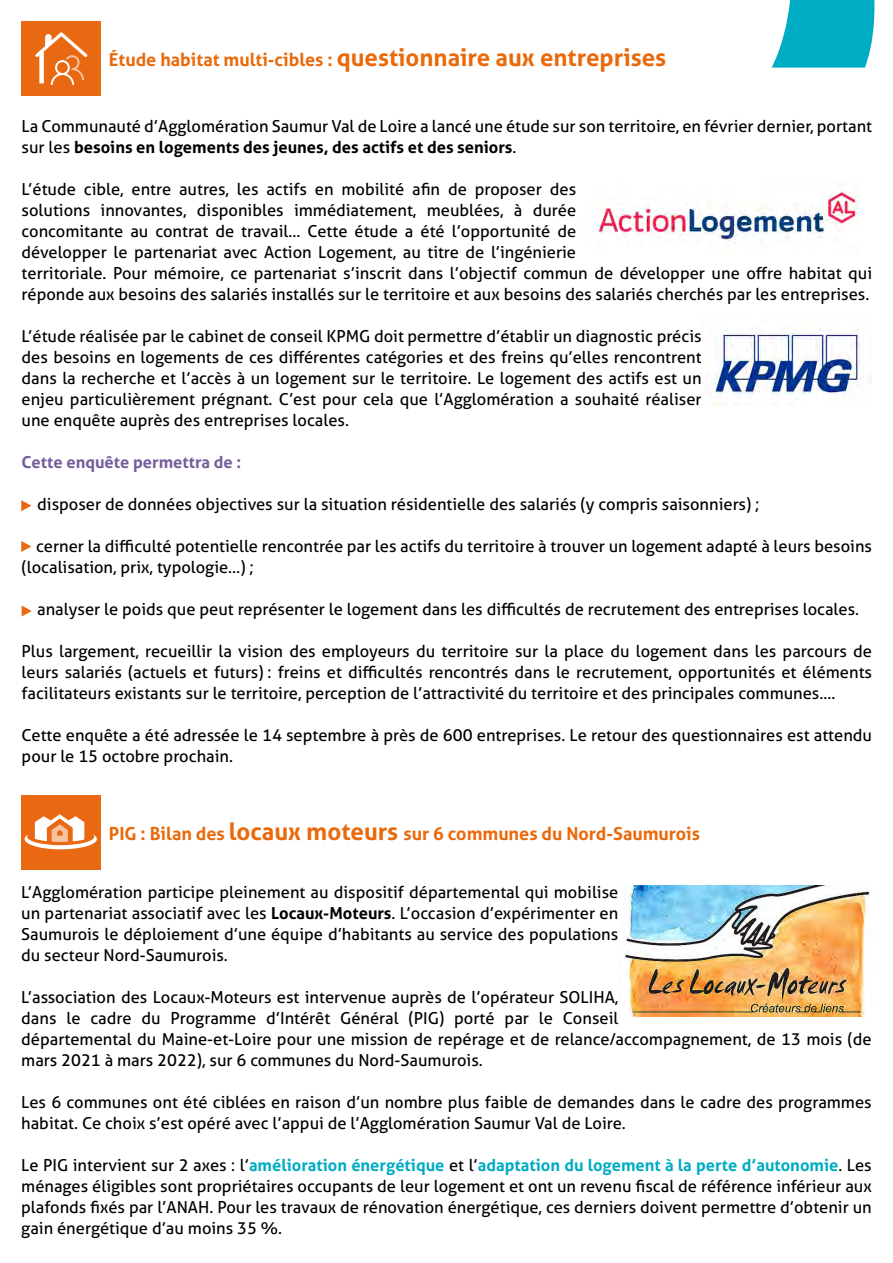
<style>
.page{position:relative;width:893px;height:1263px;background:#fff}
.page>*{position:absolute;margin:0;border:0;box-sizing:border-box;transform-origin:0 0}
.t1{font:700 24px "Aller";color:#ea690b}
.t2{font:700 18px "Aller";color:#ea690b}
.t3{font:16.5px/21px "Aller";color:#000}
.t4{font:700 16.5px "Aller";color:#735e99}
.s1{font-size:18px}
.s2{font-weight:700}
.s3{font-size:24px}
.s4{font-weight:700;color:#00acc3}
</style>
<div class="page">
<svg style="left:771px;top:0;width:104px;height:68px;background:#26b8cc"></svg>
<div style="left:21px;top:795px;width:80px;height:75px;background:#e96812"></div>
<svg style="left:25px;top:814px;width:72px;height:35px"></svg>
<div style="left:21px;top:21px;width:80px;height:75px;background:#e96812"></div>
<svg style="left:35px;top:32px;width:52px;height:53px"></svg>
<svg style="left:21px;top:500px;width:10px;height:11px"></svg>
<svg style="left:21px;top:541px;width:10px;height:11px"></svg>
<svg style="left:22px;top:605px;width:10px;height:12px"></svg>
<img style="left:592px;top:184px;width:267px;height:69px">
<img style="left:712px;top:329px;width:160px;height:77px">
<img style="left:624px;top:885px;width:246px;height:131px">
<h1 class="t1" style="left:109px;top:43px;width:559px"><span class="s1">Étude habitat multi-cibles :</span> questionnaire aux entreprises</h1>
<p class="t3" style="left:22px;top:115px;width:852px">La Communauté d’Agglomération Saumur Val de Loire a lancé une étude sur son territoire, en février dernier, portant sur les <span class="s2">besoins en logements des jeunes, des actifs et des seniors</span>.</p>
<p class="t3" style="left:22px;top:178px;width:852px">L’étude cible, entre autres, les actifs en mobilité afin de proposer des<br>solutions innovantes, disponibles immédiatement, meublées, à durée<br>concomitante au contrat de travail... Cette étude a été l’opportunité de<br>développer le partenariat avec Action Logement, au titre de l’ingénierie<br>territoriale. Pour mémoire, ce partenariat s’inscrit dans l’objectif commun de développer une offre habitat qui réponde aux besoins des salariés installés sur le territoire et aux besoins des salariés cherchés par les entreprises.</p>
<p class="t3" style="left:22px;top:325px;width:681px;text-align:justify">L’étude réalisée par le cabinet de conseil KPMG doit permettre d’établir un diagnostic précis des besoins en logements de ces différentes catégories et des freins qu’elles rencontrent dans la recherche et l’accès à un logement sur le territoire. Le logement des actifs est un enjeu particulièrement prégnant. C’est pour cela que l’Agglomération a souhaité réaliser une enquête auprès des entreprises locales.</p>
<p class="t4" style="left:22px;top:452px;width:221px">Cette enquête permettra de :</p>
<p class="t3" style="left:37px;top:493px;width:724px">disposer de données objectives sur la situation résidentielle des salariés (y compris saisonniers) ;</p>
<p class="t3" style="left:22px;top:535px;width:852px;text-indent:15px">cerner la difficulté potentielle rencontrée par les actifs du territoire à trouver un logement adapté à leurs besoins (localisation, prix, typologie…) ;</p>
<p class="t3" style="left:37px;top:598px;width:823px">analyser le poids que peut représenter le logement dans les difficultés de recrutement des entreprises locales.</p>
<p class="t3" style="left:22px;top:640px;width:852px;text-align:justify">Plus largement, recueillir la vision des employeurs du territoire sur la place du logement dans les parcours de leurs salariés (actuels et futurs) : freins et difficultés rencontrés dans le recrutement, opportunités et éléments facilitateurs existants sur le territoire, perception de l’attractivité du territoire et des principales communes....</p>
<p class="t3" style="left:22px;top:724px;width:852px">Cette enquête a été adressée le 14 septembre à près de 600 entreprises. Le retour des questionnaires est attendu pour le 15 octobre prochain.</p>
<p class="t2" style="left:109px;top:822px;width:593px">PIG : Bilan des <span class="s3">locaux moteurs</span> sur 6 communes du Nord-Saumurois</p>
<p class="t3" style="left:21px;top:881px;width:599px;text-align:justify">L’Agglomération participe pleinement au dispositif départemental qui mobilise un partenariat associatif avec les <span class="s2">Locaux-Moteurs</span>. L’occasion d’expérimenter en Saumurois le déploiement d’une équipe d’habitants au service des populations du secteur Nord-Saumurois.</p>
<p class="t3" style="left:21px;top:986px;width:852px">L’association des Locaux-Moteurs est intervenue auprès de l’opérateur SOLIHA,<br>dans le cadre du Programme d’Intérêt Général (PIG) porté par le Conseil<br>départemental du Maine-et-Loire pour une mission de repérage et de relance/accompagnement, de 13 mois (de mars 2021 à mars 2022), sur 6 communes du Nord-Saumurois.</p>
<p class="t3" style="left:21px;top:1091px;width:852px">Les 6 communes ont été ciblées en raison d’un nombre plus faible de demandes dans le cadre des programmes habitat. Ce choix s’est opéré avec l’appui de l’Agglomération Saumur Val de Loire.</p>
<p class="t3" style="left:21px;top:1154px;width:852px;text-align:justify">Le PIG intervient sur 2 axes : l’<span class="s4">amélioration énergétique</span> et l’<span class="s4">adaptation du logement à la perte d’autonomie</span>. Les ménages éligibles sont propriétaires occupants de leur logement et ont un revenu fiscal de référence inférieur aux plafonds fixés par l’ANAH. Pour les travaux de rénovation énergétique, ces derniers doivent permettre d’obtenir un gain énergétique d’au moins 35 %.</p>
</div>
